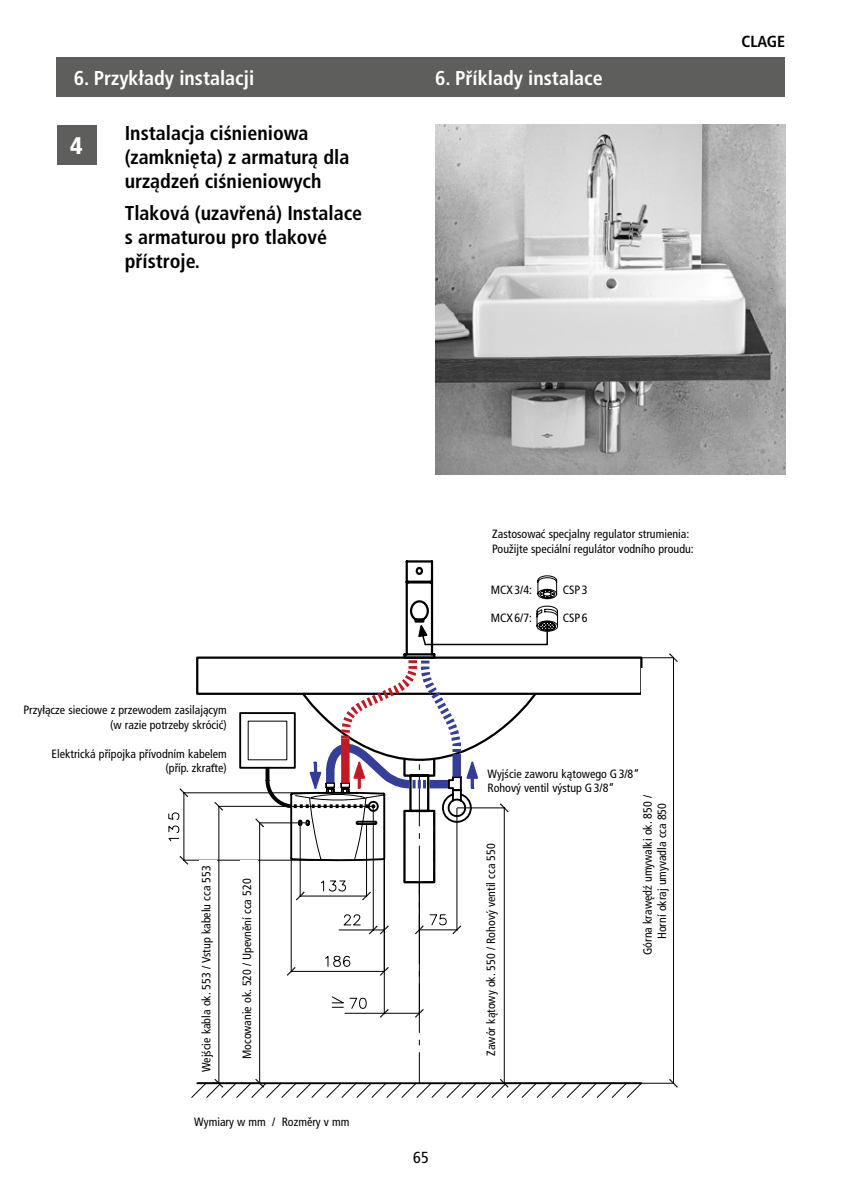
<style>
.page{position:relative;width:842px;height:1191px;background:#fff}
.page>*{position:absolute;margin:0;border:0;box-sizing:border-box;transform-origin:0 0}
.t1{font:900 condensed 24px "Frutiger LTCE";color:#fff}
.t2{font:700 condensed 20px/24px "Frutiger LTCE";color:#000}
.t3{font:700 condensed 20px "Frutiger LTCE";color:#fff}
.t4{font:700 condensed 16px "Frutiger LT Std";color:#000}
.t5{font:condensed 16px "Frutiger LT Std";color:#000}
.t6{font:condensed 12px/14.4px "Frutiger LTCE";color:#000}
</style>
<div class="page">
<hr style="left:642px;top:1082px;width:32px;height:1px;background:#000">
<hr style="left:673px;top:657px;width:1px;height:426px;background:#000">
<svg style="left:669px;top:1079px;width:9px;height:8px"></svg>
<svg style="left:669px;top:653px;width:9px;height:9px"></svg>
<hr style="left:626px;top:657px;width:47px;height:1px;background:#000">
<svg style="left:191px;top:1082px;width:451px;height:16px"></svg>
<div style="left:196px;top:656px;width:446px;height:39px;background:#fff;border:2px solid #000"></div>
<svg style="left:168px;top:560px;width:390px;height:527px"></svg>
<div style="left:57px;top:57px;width:728px;height:39px;background:#5e5e5d"></div>
<div style="left:57px;top:125px;width:39px;height:39px;background:#5e5e5d"></div>
<div style="left:0;top:705px;width:227px;height:67px;background:#fff"></div>
<div style="left:484px;top:830px;width:17px;height:238px;background:#fff"></div>
<div style="left:641px;top:668px;width:32px;height:406px;background:#fff"></div>
<div style="left:240px;top:860px;width:17px;height:217px;background:#fff"></div>
<div style="left:199px;top:860px;width:17px;height:217px;background:#fff"></div>
<div style="left:485px;top:766px;width:169px;height:28px;background:#fff"></div>
<img style="left:435px;top:125px;width:350px;height:350px">
<h2 class="t3" style="left:74px;top:66px;width:182px">6. Przykłady instalacji</h2>
<h2 class="t3" style="left:435px;top:66px;width:169px">6. Příklady instalace</h2>
<h1 class="t1" style="left:70px;top:131px;width:14px">4</h1>
<h2 class="t2" style="left:125px;top:121px;width:226px">Instalacja ciśnieniowa (zamknięta) z armaturą dla urządzeń ciśnieniowych</h2>
<h2 class="t2" style="left:125px;top:201px;width:239px">Tlaková (uzavřená) Instalace s armaturou pro tlakové přístroje.</h2>
<h3 class="t4" style="left:741px;top:32px;width:45px">CLAGE</h3>
<p class="t6" style="left:24px;top:703px;width:205px;text-align:right">Przyłącze sieciowe z przewodem zasilającym (w razie potrzeby skrócić)</p>
<p class="t6" style="left:52px;top:746px;width:177px;text-align:right">Elektrická přípojka přívodním kabelem (příp. zkraťte)</p>
<p class="t6" style="left:199px;top:1072px;width:208px;rotate:-90deg">Wejście kabla ok. 553 / Vstup kabelu cca 553</p>
<p class="t6" style="left:240px;top:1059px;width:182px;rotate:-90deg">Mocowanie ok. 520 / Upevnění cca 520</p>
<p class="t6" style="left:194px;top:1114px;width:157px">Wymiary w mm / Rozměry v mm</p>
<p class="t6" style="left:492px;top:527px;width:203px">Zastosować specjalny regulator strumienia:<br>Použijte speciální regulátor vodního proudu:</p>
<p class="t6" style="left:491px;top:582px;width:43px">MCX3/4:</p>
<p class="t6" style="left:563px;top:582px;width:26px">CSP 3</p>
<p class="t6" style="left:491px;top:610px;width:43px">MCX6/7:</p>
<p class="t6" style="left:563px;top:610px;width:26px">CSP 6</p>
<h3 class="t5" style="left:413px;top:1148px;width:17px">65</h3>
<p class="t6" style="left:487px;top:766px;width:153px">Wyjście zaworu kątowego G3/8“<br>Rohový ventil výstup G3/8“</p>
<p class="t6" style="left:640px;top:955px;width:169px;text-align:center;rotate:-90deg">Górna krawędź umywalki ok. 850 / T<br>Horní okraj umyvadla cca 850</p>
<p class="t6" style="left:484px;top:1055px;width:214px;rotate:-90deg">Zawór kątowy ok. 550 / Rohový ventil cca 550</p>
</div>
